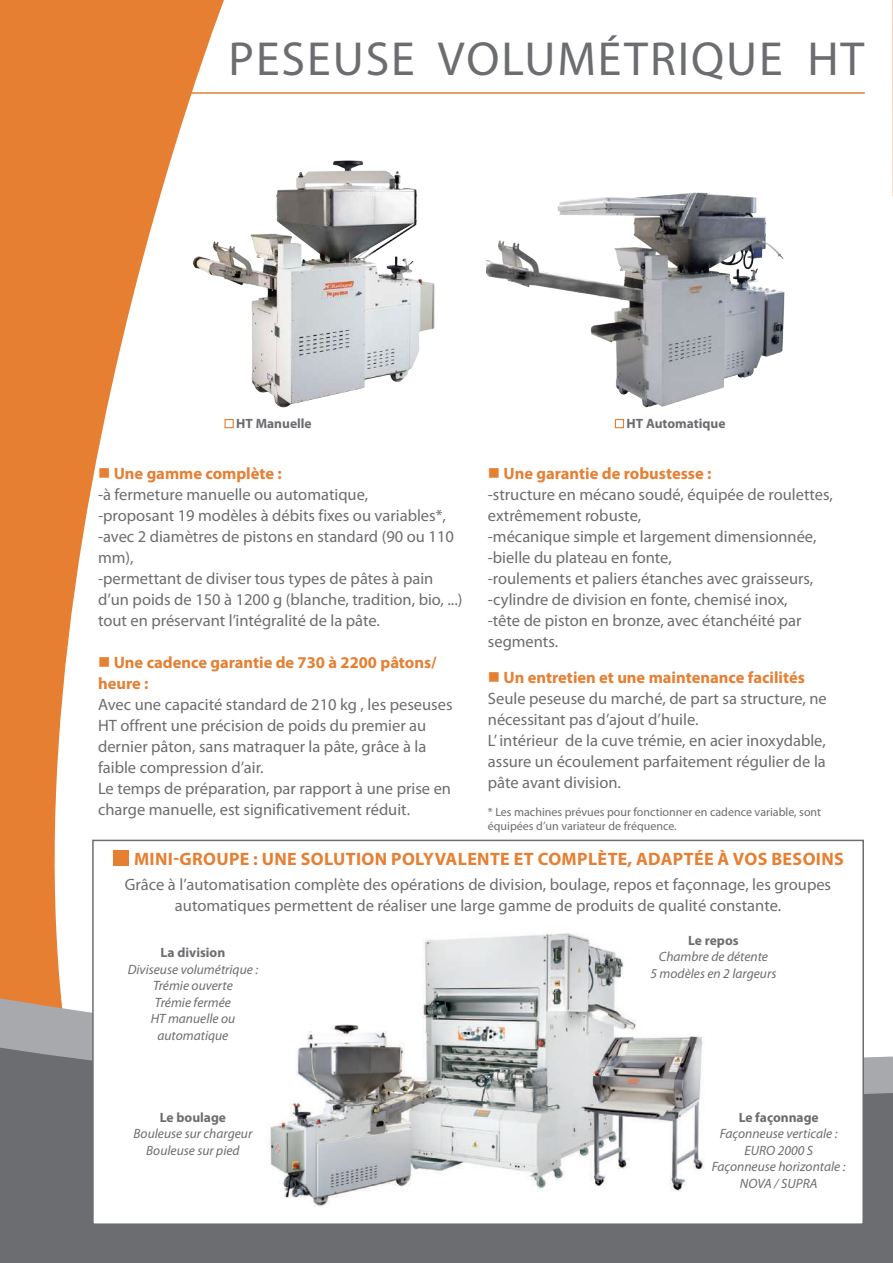
<style>
.page{position:relative;width:893px;height:1263px;background:#fff}
.page>*{position:absolute;margin:0;border:0;box-sizing:border-box;transform-origin:0 0}
.t1{font:48px "Myriad Pro";letter-spacing:.04em;color:#6c6d70}
.t2{font:700 18px "Myriad Pro";letter-spacing:.02em;color:#e67f32}
.t3{font:16.5px/21px "Myriad Pro";color:#6c6d70}
.t4{font:700 16.5px/21px "Myriad Pro";color:#e67f32}
.t5{font:italic 13.5px/16.5px "Myriad Pro";color:#6c6d70;text-align:center}
.t6{font:700 13.5px "Myriad Pro";color:#6c6d70}
.t7{font:12px/14.4px "Myriad Pro";color:#6c6d70}
.s1{color:#e67f32}
.s2{font-weight:700;color:#e67f32}
</style>
<div class="page">
<svg style="left:0;top:0;width:232px;height:919px"></svg>
<svg style="left:892px;top:0;width:1px;height:196px"></svg>
<div style="left:0;top:1221px;width:893px;height:42px;background:#6c6d70"></div>
<svg style="left:0;top:919px;width:893px;height:302px;fill:#6c6d70"></svg>
<div style="left:93px;top:840px;width:770px;height:384px;background:#fff"></div>
<div style="left:114px;top:850px;width:15px;height:15px;background:#e67f32"></div>
<div style="left:92px;top:840px;width:772px;height:385px;border:2px solid #6c6d70"></div>
<div style="left:224px;top:419px;width:10px;height:9px;border:1px solid #e67f32"></div>
<div style="left:615px;top:419px;width:9px;height:9px;border:1px solid #e67f32"></div>
<hr style="left:164px;top:92px;width:701px;height:2px;background:#e67f32">
<img style="left:191px;top:123px;width:244px;height:301px">
<img style="left:268px;top:933px;width:436px;height:274px">
<img style="left:487px;top:192px;width:298px;height:231px">
<h1 class="t1" style="left:229px;top:30px;width:637px">PESEUSE VOLUMÉTRIQUE HT</h1>
<p class="t6" style="left:236px;top:415px;width:77px">HT Manuelle</p>
<p class="t6" style="left:627px;top:415px;width:100px">HT Automatique</p>
<p class="t3" style="left:98px;top:462px;width:366px"><span class="s1">■</span> <span class="s2">Une gamme complète :<br></span>-à fermeture manuelle ou automatique,<br>-proposant 19 modèles à débits fixes ou variables*, -avec 2 diamètres de pistons en standard (90 ou 110 mm),<br>-permettant de diviser tous types de pâtes à pain d’un poids de 150 à 1200 g (blanche, tradition, bio, ...) tout en préservant l’intégralité de la pâte.</p>
<p class="t4" style="left:98px;top:651px;width:340px">■ Une cadence garantie de 730 à 2200 pâtons/ heure :</p>
<p class="t3" style="left:98px;top:693px;width:356px">Avec une capacité standard de 210 kg , les peseuses HT offrent une précision de poids du premier au dernier pâton, sans matraquer la pâte, grâce à la faible compression d’air.<br>Le temps de préparation, par rapport à une prise en charge manuelle, est significativement réduit.</p>
<p class="t3" style="left:488px;top:462px;width:347px"><span class="s1">■</span> <span class="s2">Une garantie de robustesse :<br></span>-structure en mécano soudé, équipée de roulettes, extrêmement robuste,<br>-mécanique simple et largement dimensionnée, -bielle du plateau en fonte,<br>-roulements et paliers étanches avec graisseurs, -cylindre de division en fonte, chemisé inox,<br>-tête de piston en bronze, avec étanchéité par segments.</p>
<p class="t3" style="left:488px;top:666px;width:340px"><span class="s1">■</span> <span class="s2">Un entretien et une maintenance facilités </span>Seule peseuse du marché, de part sa structure, ne nécessitant pas d’ajout d’huile.<br>L’ intérieur de la cuve trémie, en acier inoxydable, assure un écoulement parfaitement régulier de la pâte avant division.</p>
<p class="t7" style="left:488px;top:804px;width:335px">* Les machines prévues pour fonctionner en cadence variable, sont équipées d’un variateur de fréquence.</p>
<p class="t2" style="left:134px;top:847px;width:711px">MINI-GROUPE : UNE SOLUTION POLYVALENTE ET COMPLÈTE, ADAPTÉE À VOS BESOINS</p>
<p class="t3" style="left:125px;top:874px;width:708px;text-align:center">Grâce à l’automatisation complète des opérations de division, boulage, repos et façonnage, les groupes automatiques permettent de réaliser une large gamme de produits de qualité constante.</p>
<p class="t6" style="left:161px;top:944px;width:66px">La division</p>
<p class="t5" style="left:128px;top:961px;width:132px">Diviseuse volumétrique :<br>Trémie ouverte<br>Trémie fermée<br>HT manuelle ou automatique</p>
<p class="t6" style="left:160px;top:1108px;width:68px">Le boulage</p>
<p class="t5" style="left:134px;top:1125px;width:120px">Bouleuse sur chargeur<br>Bouleuse sur pied</p>
<p class="t6" style="left:688px;top:931px;width:52px">Le repos</p>
<p class="t5" style="left:650px;top:948px;width:127px">Chambre de détente<br>5 modèles en 2 largeurs</p>
<p class="t6" style="left:739px;top:1108px;width:82px">Le façonnage</p>
<p class="t5" style="left:712px;top:1125px;width:135px">Façonneuse verticale :<br>EURO 2000 S<br>Façonneuse horizontale :<br>NOVA / SUPRA</p>
</div>
